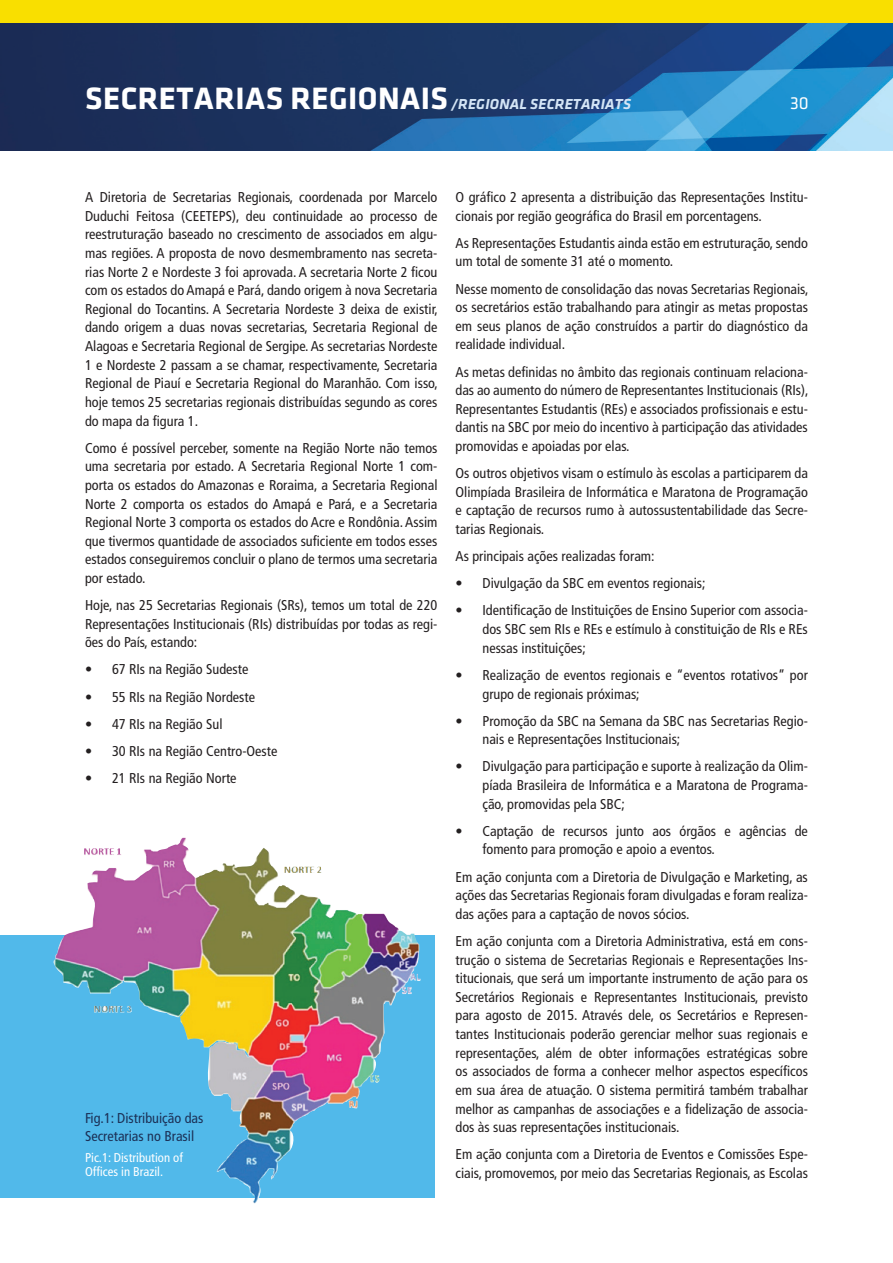
<style>
.page{position:relative;width:893px;height:1263px;background:#fff}
.page>*{position:absolute;margin:0;border:0;box-sizing:border-box;transform-origin:0 0}
.t1{font:18px "Klavika";color:#fff}
.SECAO{font:15px "Klavika Bold Bold Italic OSF";letter-spacing:.015em;color:#d4e5f6}
.Padrão{font:condensed 14.25px/18.6px "Frutiger LT Std";color:#231f20;text-align:justify}
.Legenda{font:condensed 14.25px/18.3px "Frutiger LT Std";color:#1c3157}
.Legenda_Traduzida{font:condensed 12.75px/14.2px "Frutiger LT Std";color:#fff}
.s1{font-family:"Klavika";font-weight:700;font-size:32.1px;color:#fff}
</style>
<div class="page">
<img style="left:0;top:23px;width:893px;height:127px">
<div style="left:0;top:0;width:893px;height:23px;background:#f9df00"></div>
<svg style="left:0;top:935px;width:434px;height:263px;background:#69a2c5"></svg>
<img style="left:50px;top:838px;width:244px;height:366px">
<p class="SECAO" style="left:85px;top:96px;width:547px"><span class="s1">SECRETARIAS REGIONAIS</span> /REGIONAL SECRETARIATS</p>
<p class="t1" style="left:790px;top:94px;width:20px">30</p>
<p class="Padrão" style="left:85px;top:188px;width:354px">A Diretoria de Secretarias Regionais, coordenada por Marcelo Duduchi Feitosa (CEETEPS), deu continuidade ao processo de reestruturação baseado no crescimento de associados em algu&shy;mas regiões. A proposta de novo desmembramento nas secreta&shy;rias Norte 2 e Nordeste 3 foi aprovada. A secretaria Norte 2 ficou com os estados do Amapá e Pará, dando origem à nova Secretaria Regional do Tocantins. A Secretaria Nordeste 3 deixa de existir, dando origem a duas novas secretarias, Secretaria Regional de Alagoas e Secretaria Regional de Sergipe. As secretarias Nordeste 1 e Nordeste 2 passam a se chamar, respectivamente, Secretaria Regional de Piauí e Secretaria Regional do Maranhão. Com isso, hoje temos 25 secretarias regionais distribuídas segundo as cores do mapa da figura 1.</p>
<p class="Padrão" style="left:85px;top:438px;width:354px">Como é possível perceber, somente na Região Norte não temos uma secretaria por estado. A Secretaria Regional Norte 1 com&shy;porta os estados do Amazonas e Roraima, a Secretaria Regional Norte 2 comporta os estados do Amapá e Pará, e a Secretaria Regional Norte 3 comporta os estados do Acre e Rondônia. Assim que tivermos quantidade de associados suficiente em todos esses estados conseguiremos concluir o plano de termos uma secretaria por estado.</p>
<p class="Padrão" style="left:85px;top:596px;width:354px">Hoje, nas 25 Secretarias Regionais (SRs), temos um total de 220<br>Representações Institucionais (RIs) distribuídas por todas as regi&shy;ões do País, estando:</p>
<p class="Padrão" style="left:85px;top:660px;width:165px">• 67 RIs na Região Sudeste</p>
<p class="Padrão" style="left:85px;top:687px;width:171px">• 55 RIs na Região Nordeste</p>
<p class="Padrão" style="left:85px;top:715px;width:139px">• 47 RIs na Região Sul</p>
<p class="Padrão" style="left:85px;top:742px;width:194px">• 30 RIs na Região Centro-Oeste</p>
<p class="Padrão" style="left:85px;top:769px;width:153px">• 21 RIs na Região Norte</p>
<p class="Legenda" style="left:85px;top:1109px;width:120px">Fig.1: Distribuição das<br>Secretarias no Brasil</p>
<p class="Legenda_Traduzida" style="left:85px;top:1150px;width:99px">Pic.1: Distribution of<br>Offices in Brazil.</p>
<p class="Padrão" style="left:455px;top:188px;width:354px">O gráfico 2 apresenta a distribuição das Representações Institu&shy;cionais por região geográfica do Brasil em porcentagens.</p>
<p class="Padrão" style="left:455px;top:234px;width:354px">As Representações Estudantis ainda estão em estruturação, sendo um total de somente 31 até o momento.</p>
<p class="Padrão" style="left:455px;top:279px;width:354px">Nesse momento de consolidação das novas Secretarias Regionais, os secretários estão trabalhando para atingir as metas propostas em seus planos de ação construídos a partir do diagnóstico da realidade individual.</p>
<p class="Padrão" style="left:455px;top:362px;width:354px">As metas definidas no âmbito das regionais continuam relaciona&shy;das ao aumento do número de Representantes Institucionais (RIs), Representantes Estudantis (REs) e associados profissionais e estu&shy;dantis na SBC por meio do incentivo à participação das atividades promovidas e apoiadas por elas.</p>
<p class="Padrão" style="left:455px;top:464px;width:354px">Os outros objetivos visam o estímulo às escolas a participarem da Olimpíada Brasileira de Informática e Maratona de Programação e captação de recursos rumo à autossustentabilidade das Secre&shy;tarias Regionais.</p>
<p class="Padrão" style="left:455px;top:547px;width:201px">As principais ações realizadas foram:</p>
<p class="Padrão" style="left:455px;top:574px;width:252px">• Divulgação da SBC em eventos regionais;</p>
<p class="Padrão" style="left:482px;top:601px;width:327px;text-indent:-27px">• Identificação de Instituições de Ensino Superior com associa&shy;dos SBC sem RIs e REs e estímulo à constituição de RIs e REs nessas instituições;</p>
<p class="Padrão" style="left:482px;top:666px;width:327px;text-indent:-27px">• Realização de eventos regionais e “eventos rotativos” por grupo de regionais próximas;</p>
<p class="Padrão" style="left:482px;top:711px;width:327px;text-indent:-27px">• Promoção da SBC na Semana da SBC nas Secretarias Regio&shy;nais e Representações Institucionais;</p>
<p class="Padrão" style="left:482px;top:757px;width:327px;text-indent:-27px">• Divulgação para participação e suporte à realização da Olim&shy;píada Brasileira de Informática e a Maratona de Programa&shy;ção, promovidas pela SBC;</p>
<p class="Padrão" style="left:482px;top:822px;width:327px;text-indent:-27px">• Captação de recursos junto aos órgãos e agências de fomento para promoção e apoio a eventos.</p>
<p class="Padrão" style="left:455px;top:867px;width:354px">Em ação conjunta com a Diretoria de Divulgação e Marketing, as ações das Secretarias Regionais foram divulgadas e foram realiza&shy;das ações para a captação de novos sócios.</p>
<p class="Padrão" style="left:455px;top:932px;width:354px">Em ação conjunta com a Diretoria Administrativa, está em cons&shy;trução o sistema de Secretarias Regionais e Representações Ins&shy;titucionais, que será um importante instrumento de ação para os Secretários Regionais e Representantes Institucionais, previsto para agosto de 2015. Através dele, os Secretários e Represen&shy;tantes Institucionais poderão gerenciar melhor suas regionais e representações, além de obter informações estratégicas sobre os associados de forma a conhecer melhor aspectos específicos em sua área de atuação. O sistema permitirá também trabalhar melhor as campanhas de associações e a fidelização de associa&shy;dos às suas representações institucionais.</p>
<p class="Padrão" style="left:455px;top:1145px;width:354px">Em ação conjunta com a Diretoria de Eventos e Comissões Espe&shy;ciais, promovemos, por meio das Secretarias Regionais, as Escolas</p>
</div>
